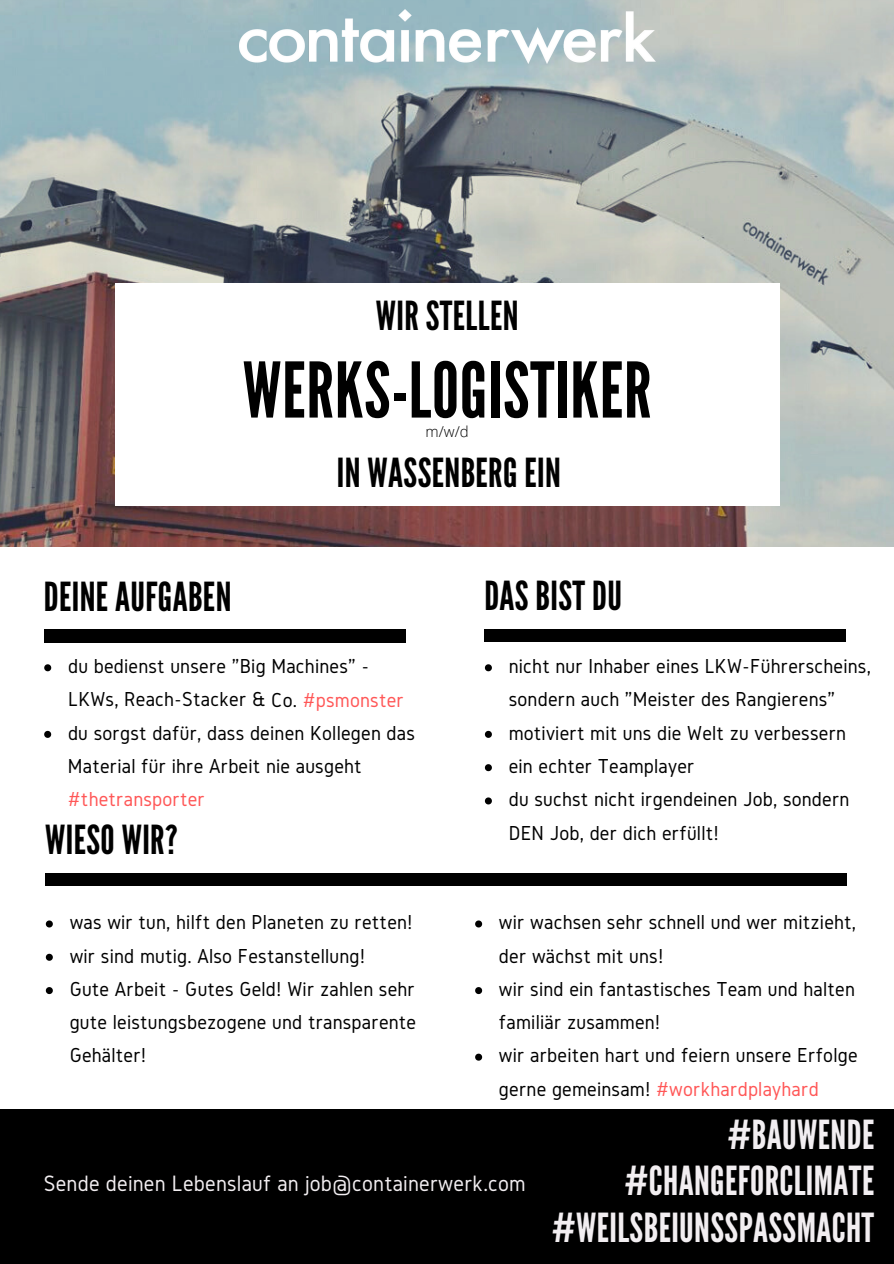
<style>
.page{position:relative;width:894px;height:1264px;background:#fff}
.page>*{position:absolute;margin:0;border:0;box-sizing:border-box;transform-origin:0 0}
.t1{font:76.5px "League Gothic";letter-spacing:.01em;color:#000}
.t2{font:39.9px "League Gothic";letter-spacing:.01em;color:#000}
.t3{font:39.9px "League Gothic";letter-spacing:.01em;color:#f2eef1}
.t4{font:23.1px "Gidole";letter-spacing:.01em;color:#f2eef1}
.t5{font:21px/33.3px "Gidole";letter-spacing:.01em;color:#000}
.t6{font:21px "Gidole";letter-spacing:.01em;color:#ff5757}
.t7{font:300 15px "Open Sans";color:#000}
.s1{color:#ff5757}
</style>
<div class="page">
<img style="left:0;top:0;width:893px;height:547px">
<div style="left:115px;top:283px;width:664px;height:222px;background:#fff"></div>
<div style="left:0;top:1109px;width:893px;height:154px;background:#000"></div>
<div style="left:44px;top:629px;width:361px;height:13px;background:#000"></div>
<div style="left:484px;top:629px;width:361px;height:13px;background:#000"></div>
<div style="left:45px;top:873px;width:363px;height:12px;background:#000"></div>
<div style="left:398px;top:873px;width:362px;height:12px;background:#000"></div>
<div style="left:484px;top:873px;width:363px;height:12px;background:#000"></div>
<img style="left:239px;top:9px;width:416px;height:54px">
<svg style="left:484px;top:664px;width:8px;height:7px"></svg>
<svg style="left:484px;top:731px;width:8px;height:7px"></svg>
<svg style="left:484px;top:764px;width:8px;height:7px"></svg>
<svg style="left:484px;top:797px;width:8px;height:7px"></svg>
<svg style="left:46px;top:920px;width:7px;height:7px"></svg>
<svg style="left:46px;top:953px;width:7px;height:7px"></svg>
<svg style="left:46px;top:987px;width:7px;height:7px"></svg>
<svg style="left:475px;top:920px;width:7px;height:7px"></svg>
<svg style="left:475px;top:987px;width:7px;height:7px"></svg>
<svg style="left:475px;top:1053px;width:7px;height:7px"></svg>
<svg style="left:44px;top:664px;width:7px;height:7px"></svg>
<svg style="left:44px;top:731px;width:7px;height:7px"></svg>
<h2 class="t2" style="left:376px;top:292px;width:144px">WIR STELLEN</h2>
<h1 class="t1" style="left:243px;top:346px;width:410px">WERKS-LOGISTIKER</h1>
<p class="t7" style="left:425px;top:421px;width:45px">m/w/d</p>
<h2 class="t2" style="left:44px;top:573px;width:189px">DEINE AUFGABEN</h2>
<h2 class="t2" style="left:337px;top:450px;width:225px">IN WASSENBERG EIN</h2>
<h2 class="t2" style="left:484px;top:572px;width:139px">DAS BIST DU</h2>
<p class="t5" style="left:68px;top:649px;width:348px">du bedienst unsere "Big Machines" - LKWs, Reach-Stacker &amp; Co. <span class="s1">#psmonster </span>du sorgst dafür, dass deinen Kollegen das Material für ihre Arbeit nie ausgeht</p>
<p class="t6" style="left:68px;top:787px;width:138px">#thetransporter</p>
<h2 class="t2" style="left:45px;top:817px;width:134px">WIESO WIR?</h2>
<p class="t5" style="left:70px;top:905px;width:348px">was wir tun, hilft den Planeten zu retten! wir sind mutig. Also Festanstellung!<br>Gute Arbeit - Gutes Geld! Wir zahlen sehr gute leistungsbezogene und transparente Gehälter!</p>
<p class="t5" style="left:508px;top:649px;width:363px">nicht nur Inhaber eines LKW-Führerscheins, sondern auch "Meister des Rangierens" motiviert mit uns die Welt zu verbessern ein echter Teamplayer<br>du suchst nicht irgendeinen Job, sondern DEN Job, der dich erfüllt!</p>
<p class="t5" style="left:499px;top:905px;width:360px">wir wachsen sehr schnell und wer mitzieht, der wächst mit uns!<br>wir sind ein fantastisches Team und halten familiär zusammen!<br>wir arbeiten hart und feiern unsere Erfolge gerne gemeinsam! <span class="s1">#workhardplayhard</span></p>
<h2 class="t3" style="left:727px;top:1111px;width:148px">#BAUWENDE</h2>
<p class="t4" style="left:44px;top:1170px;width:483px">Sende deinen Lebenslauf an job@containerwerk.com</p>
<h2 class="t3" style="left:624px;top:1158px;width:251px">#CHANGEFORCLIMATE</h2>
<h2 class="t3" style="left:551px;top:1204px;width:324px">#WEILSBEIUNSSPASSMACHT</h2>
</div>
